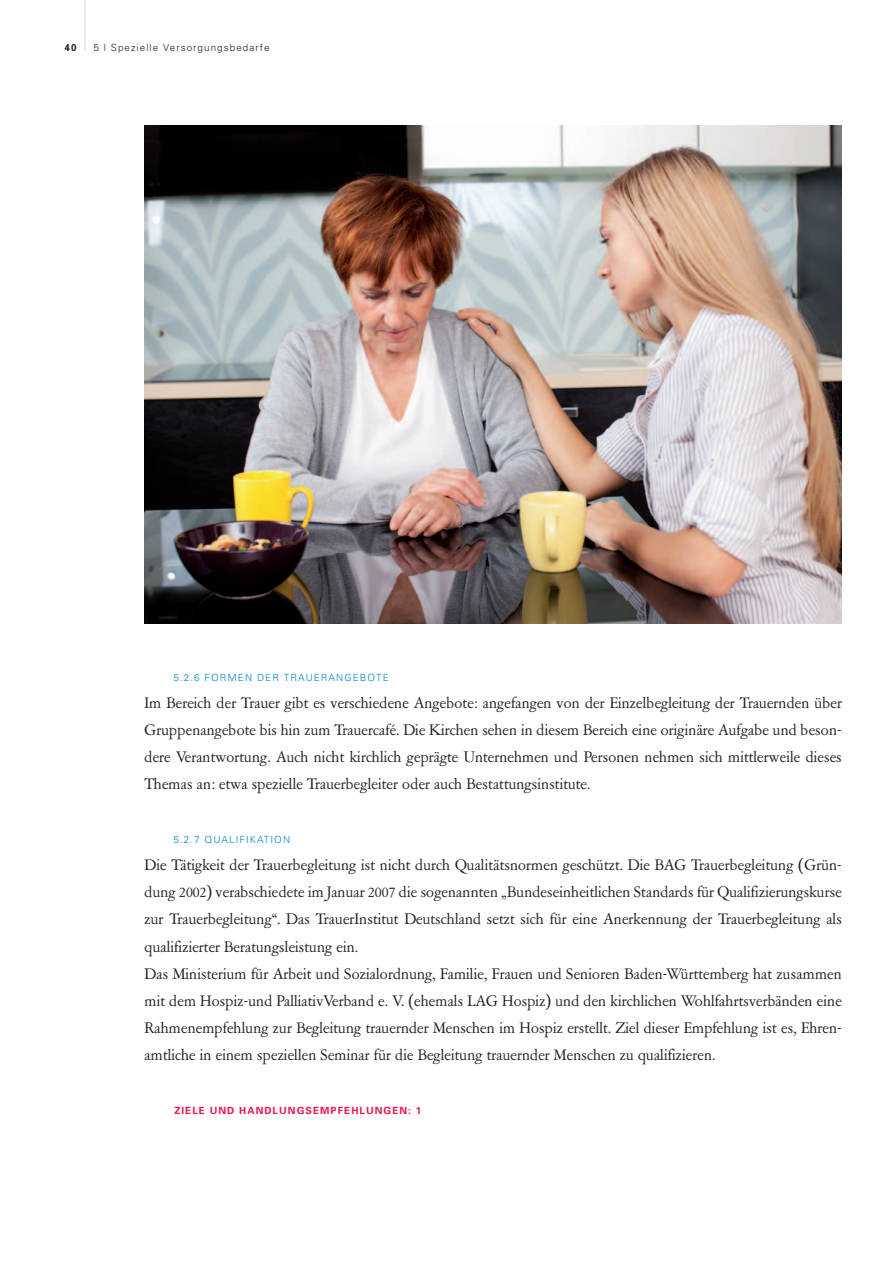
<style>
.page{position:relative;width:893px;height:1263px;background:#fff}
.page>*{position:absolute;margin:0;border:0;box-sizing:border-box;transform-origin:0 0}
.t1{font:15px/27px "Garamont Amsterdam BQ";color:#231f20;text-align:justify}
.t2{font:300 9.9px "Univers";letter-spacing:.105em;color:#0084ca}
.t3{font:700 9.9px "Univers";letter-spacing:.105em;color:#ed1450}
.t4{font:300 9.9px "Univers";letter-spacing:.105em;color:#231f20}
.t5{font:700 9.9px "Univers";color:#231f20}
</style>
<div class="page">
<hr style="left:84px;top:0;width:2px;height:51px;background:#e6e7e9">
<img style="left:145px;top:126px;width:697px;height:498px">
<p class="t5" style="left:64px;top:41px;width:14px">40</p>
<p class="t4" style="left:94px;top:41px;width:178px">5 | SPEZIELLE VERSORGUNGSBEDARFE</p>
<p class="t2" style="left:174px;top:672px;width:217px">5.2.6 FORM EN DER TRAUERANG EBOTE</p>
<p class="t1" style="left:145px;top:690px;width:699px">Im Bereich der Trauer gibt es verschiedene Angebote: angefangen von der Einzelbegleitung der Trauernden über Gruppenangebote bis hin zum Trauercafé. Die Kirchen sehen in diesem Bereich eine originäre Aufgabe und beson&shy;dere Verantwortung. Auch nicht kirchlich geprägte Unternehmen und Personen nehmen sich mittlerweile dieses Themas an: etwa spezielle Trauerbegleiter oder auch Bestattungsinstitute.</p>
<p class="t2" style="left:174px;top:834px;width:118px">5.2.7 QUALIFIKATION</p>
<p class="t1" style="left:145px;top:852px;width:699px;text-align:left">Die Tätigkeit der Trauerbegleitung ist nicht durch Qualitätsnormen geschützt. Die BAG Trauerbegleitung (Grün&shy;dung 2002) verabschiedete im Januar 2007 die sogenannten „Bundeseinheitlichen Standards für Qualifizierungskurse zur Trauerbegleitung“. Das TrauerInstitut Deutschland setzt sich für eine Anerkennung der Trauerbegleitung als qualifizierter Beratungsleistung ein.<br>Das Ministerium für Arbeit und Sozialordnung, Familie, Frauen und Senioren Baden-Württemberg hat zusammen mit dem Hospiz-und PalliativVerband e. V. (ehemals LAG Hospiz) und den kirchlichen Wohlfahrtsverbänden eine Rahmenempfehlung zur Begleitung trauernder Menschen im Hospiz erstellt. Ziel dieser Empfehlung ist es, Ehren&shy;amtliche in einem speziellen Seminar für die Begleitung trauernder Menschen zu qualifizieren.</p>
<p class="t3" style="left:174px;top:1103px;width:248px">ZIELE UND HANDLUNGSEMPFEHLUNGEN: 1</p>
</div>
